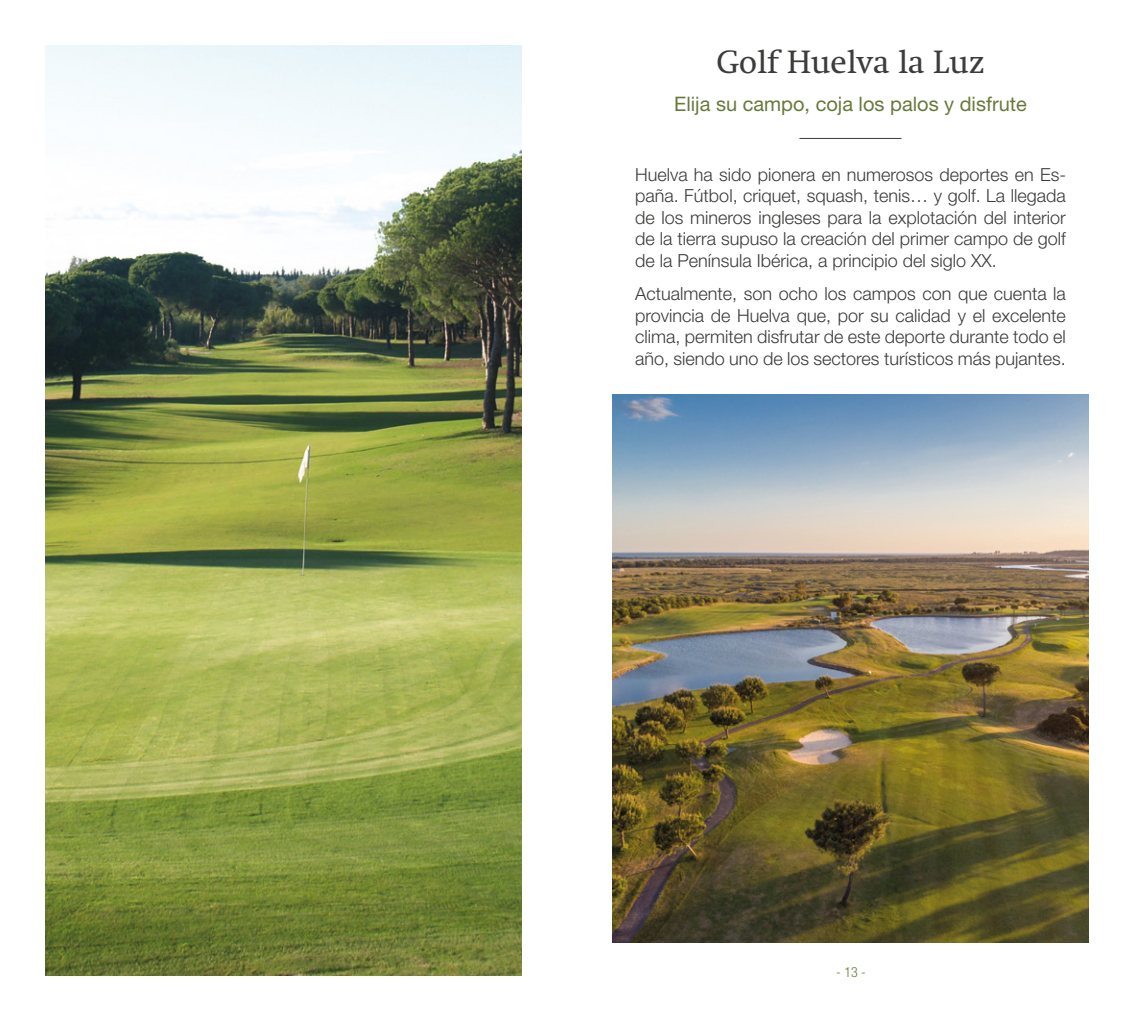
<style>
.page{position:relative;width:1134px;height:1021px;background:#fff}
.page>*{position:absolute;margin:0;border:0;box-sizing:border-box;transform-origin:0 0}
.t1{font:32px "Swift";color:#3c3c3b}
.t2{font:20px "Helvetica Neue LT Std";color:#677a3a}
.t3{font:300 18px/21.6px "Helvetica Neue LT Std";color:#3c3c3b;text-align:justify}
.t4{font:300 14px "Helvetica Neue LT Std";color:#677a3a}
.t5{font:300 condensed 14px "Helvetica Neue LT Pro";color:#677a3a}
</style>
<div class="page">
<img style="left:612px;top:394px;width:477px;height:548px">
<hr style="left:799px;top:138px;width:102px;height:1px;background:#3c3c3b">
<img style="left:45px;top:45px;width:477px;height:930px">
<h1 class="t1" style="left:716px;top:44px;width:270px">Golf Huelva la Luz</h1>
<p class="t2" style="left:674px;top:92px;width:354px">Elija su campo, coja los palos y disfrute</p>
<p class="t3" style="left:635px;top:163px;width:432px">Huelva ha sido pionera en numerosos deportes en Es&shy;paña. Fútbol, criquet, squash, tenis… y golf. La llegada de los mineros ingleses para la explotación del interior de la tierra supuso la creación del primer campo de golf de la Península Ibérica, a principio del siglo XX.</p>
<p class="t3" style="left:635px;top:282px;width:432px">Actualmente, son ocho los campos con que cuenta la provincia de Huelva que, por su calidad y el excelente clima, permiten disfrutar de este deporte durante todo el año, siendo uno de los sectores turísticos más pujantes.</p>
<p class="t4" style="left:834px;top:963px;width:35px">- 13 -</p>
<p class="t5" style="left:836px;top:964px;width:6px">-</p>
</div>
